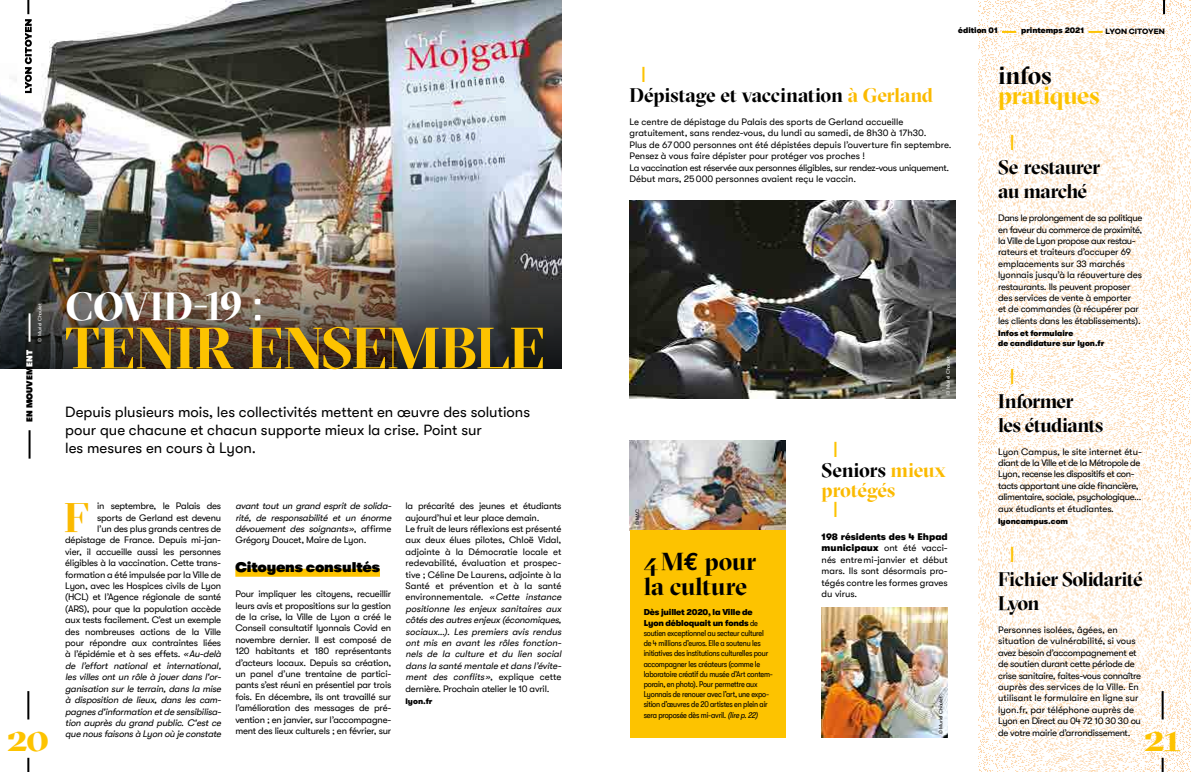
<style>
.page{position:relative;width:1191px;height:772px;background:#fff}
.page>*{position:absolute;margin:0;border:0;box-sizing:border-box;transform-origin:0 0}
.t1{font:700 58px "GT Sectra Display";letter-spacing:.01em;color:#fdc300}
.t2{font:700 42.1px "GT Sectra Display";color:#fbba00}
.t3{font:700 40px "GT Sectra Display";color:#fff}
.t4{font:700 40px "GT Sectra Display";color:#fdc300}
.t5{font:700 25px/25px "GT Sectra Display";letter-spacing:-.005em;color:#000}
.t6{font:700 25px "GT Sectra Display";letter-spacing:-.01em;color:#fdc300}
.t7{font:22px "GT Walsheim";color:#fdc300}
.t8{font:700 20px/24px "GT Sectra Display";letter-spacing:-.02em;color:#000}
.t9{font:700 20px/20px "GT Sectra Display";letter-spacing:-.015em;color:#fbba00}
.t10{font:15px/18px "GT Walsheim";color:#000}
.t11{font:14px "GT Walsheim U Bd";color:#000}
.t12{font:9.5px/11.4px "GT Walsheim";letter-spacing:-.02em;color:#000}
.t13{font:9.5px/11.4px "GT Walsheim";color:#000}
.t14{font:9.5px/11.4px "GT Walsheim";letter-spacing:-.04em;color:#000}
.t15{font:italic 9.5px/11.4px "GT Walsheim";color:#000}
.t16{font:9.5px "GT Walsheim Bl";color:#000}
.t17{font:condensed 8.5px/10.2px "GT Walsheim";letter-spacing:-.02em;color:#000}
.t18{font:8.5px/10.2px "GT Walsheim Bl";letter-spacing:-.02em;color:#000}
.t19{font:8.5px "GT Walsheim U Bd";color:#000}
.t20{font:8px/9.6px "GT Walsheim Bl";color:#000}
.t21{font:700 8px "Galano Grotesque";letter-spacing:.01em;color:#000}
.t22{font:5px "GT Walsheim";color:#fff}
.t23{font:5px "GT Walsheim";color:#000}
.s1{color:#fff}
.s2{font-style:italic}
.s3{font-style:normal}
.s4{color:#fbba00}
.s5{font-family:"Euro Mono"}
.s6{font-family:"GT Walsheim";font-stretch:condensed}
.s7{color:#000}
.s8{font-family:"GT Walsheim Bl"}
</style>
<div class="page">
<img style="left:0;top:0;width:561px;height:242px">
<img style="left:629px;top:440px;width:156px;height:90px">
<div style="left:629px;top:530px;width:156px;height:207px;background:#fdc300"></div>
<img style="left:978px;top:0;width:213px;height:771px">
<img style="left:821px;top:607px;width:126px;height:130px">
<img style="left:629px;top:200px;width:326px;height:198px">
<img style="left:0;top:242px;width:561px;height:126px">
<hr style="left:27px;top:690px;width:2px;height:29px;background:#000">
<svg style="left:27px;top:757px;width:2px;height:14px"></svg>
<hr style="left:29px;top:430px;width:2px;height:28px;background:#000">
<hr style="left:29px;top:313px;width:2px;height:28px;background:#fff">
<hr style="left:1161px;top:690px;width:2px;height:29px;background:#000">
<svg style="left:1161px;top:757px;width:2px;height:14px"></svg>
<svg style="left:1163px;top:0;width:2px;height:14px"></svg>
<svg style="left:1002px;top:31px;width:14px;height:2px"></svg>
<svg style="left:1088px;top:31px;width:14px;height:2px"></svg>
<svg style="left:25px;top:0;width:7px;height:93px"></svg>
<div style="left:235px;top:568px;width:145px;height:8px;background:#fdc300"></div>
<p class="t22" style="left:37px;top:341px;width:40px;rotate:-90deg">© Muriel Chaulet</p>
<p class="t19" style="left:25px;top:421px;width:73px;rotate:-90deg">EN MOUVEM<span class="s1">ENT</span></p>
<h3 class="t3" style="left:65px;top:283px;width:200px">COVID-19 :</h3>
<h1 class="t1" style="left:65px;top:314px;width:480px">TENIR ENSEMBLE</h1>
<h3 class="t10" style="left:65px;top:402px;width:466px">Depuis plusieurs mois, les collectivités mettent en œuvre des solutions pour que chacune et chacun supporte mieux la crise. Point sur<br>les mesures en cours à Lyon.</h3>
<h3 class="t4" style="left:7px;top:713px;width:44px">20</h3>
<p class="t12" style="left:65px;top:500px;width:159px;text-align:right">in septembre, le Palais des<br>sports de Gerland est devenu<br>l’un des plus grands centres de dépistage de France. Depuis mi-jan&shy;vier, il accueille aussi les personnes éligibles à la vaccination. Cette trans&shy;formation a été impulsée par la Ville de Lyon, avec les Hospices civils de Lyon (HCL) et l’Agence régionale de santé (ARS), pour que la population accède aux tests facilement. C’est un exemple des nombreuses actions de la Ville pour répondre aux contraintes liées à l’épidémie et à ses effets. <span class="s2">« Au-delà de l’effort national et international, les villes ont un rôle à jouer dans l'or&shy;ganisation sur le terrain, dans la mise à disposition de lieux, dans les cam&shy;pagnes d'information etde sensibilisa&shy;tion auprès du grand public. C'est ce que nous faisons à Lyon où je constate</span></p>
<p class="t15" style="left:235px;top:500px;width:159px">avant tout un grand esprit de solida&shy;rité, de responsabilité et un énorme dévouement des soignants »<span class="s3">, a ffi r m e Grégory Doucet, Maire de Lyon.</span></p>
<h2 class="t2" style="left:64px;top:492px;width:26px">F</h2>
<h3 class="t11" style="left:235px;top:558px;width:146px">Citoyens consultés</h3>
<p class="t12" style="left:235px;top:588px;width:157px;text-align:justify">Pour impliquer les citoyens, recueillir leurs avis et propositions sur la gestion de la crise, la Ville de Lyon a créé le Conseil consultatif lyonnais Covid en novembre dernier. Il est composé de 120 habitants et 180 représentants d’acteurs locaux. Depuis sa création, un panel d’une trentaine de partici&shy;pants s’est réuni en présentiel par trois fois. En décembre, ils ont travaillé sur l’amélioration des messages de pré&shy;vention ; en janvier, sur l’accompagne&shy;ment des lieux culturels ; en février, sur</p>
<p class="t12" style="left:405px;top:500px;width:159px">la précarité des jeunes et étudiants aujourd’hui et leur place demain.<br>Le fruit de leurs réflexions est présenté aux deux élues pilotes, Chloë Vidal, adjointe à la Démocratie locale et redevabilité, évaluation et prospec&shy;tive ; Céline De Laurens, adjointe à la Santé et prévention et à la santé environnementale. <span class="s2">« Cette instance positionne les enjeux sanitaires aux côtés des autres enjeux (économiques, sociaux…). Les premiers avis rendus ont mis en avant les rôles fonction&shy;nels de la culture et du lien social dans la santé mentale etdans l’évite&shy;ment des conflits »</span>, ex p l i q u e c ett e dernière. Prochain atelier le 10 avril.</p>
<p class="t20" style="left:405px;top:696px;width:29px">lyon.fr</p>
<p class="t20" style="left:958px;top:26px;width:41px">édition 01</p>
<p class="t20" style="left:1021px;top:26px;width:65px">printemps 2021</p>
<p class="t21" style="left:1105px;top:26px;width:61px">LYON CITOYEN</p>
<h3 class="t7" style="left:641px;top:62px;width:7px">I</h3>
<h3 class="t8" style="left:629px;top:83px;width:305px">Dépistage et vaccination <span class="s4">à Gerland</span></h3>
<p class="t13" style="left:629px;top:116px;width:323px">Le centre de dépistage du Palais des sports de Gerland accueille gratuitement, sans rendez-vous, du lundi au samedi, de 8h30 à 17h30.<br>Plus de 67 000 personnes ont été dépistées depuis l’ouverture fin septembre.<br>Pensez à vous faire dépister pour protéger vos proches !<br>La vaccination est réservée aux personnes éligibles, sur rendez-vous uniquement.<br>Début mars, 25 000 personnes avaient reçu le vaccin.</p>
<p class="t23" style="left:634px;top:525px;width:18px;rotate:-90deg">© MAC</p>
<h3 class="t5" style="left:643px;top:548px;width:114px">4 M<span class="s5">€</span> pour la culture</h3>
<p class="t18" style="left:643px;top:607px;width:116px">Dès juillet 2020, la Ville de<br>Lyon débloquait un fonds <span class="s6">de</span></p>
<p class="t17" style="left:643px;top:627px;width:131px">soutien exceptionnel au secteur culturel de 4 millions d’euros. Elle a soutenu les initiatives des institutions culturelles pour accompagner les créateurs (comme le laboratoire créatif du musée d’Art contem&shy;porain, en photo). Pour permettre aux Lyonnais de renouer avec l’art, une expo&shy;sition d’œuvres de 20 artistes en plein air sera proposée dès mi-avril. <span class="s2">(lire p.22)</span></p>
<p class="t22" style="left:945px;top:394px;width:40px;rotate:-90deg">© Muriel Chaulet</p>
<h3 class="t7" style="left:833px;top:437px;width:7px">I</h3>
<h3 class="t9" style="left:821px;top:460px;width:126px"><span class="s7">Seniors</span> mieux protégés</h3>
<h3 class="t7" style="left:833px;top:497px;width:7px">I</h3>
<p class="t16" style="left:821px;top:531px;width:128px">198 résidents des 4 Ehpad</p>
<p class="t12" style="left:821px;top:542px;width:128px;text-align:justify"><span class="s8">municipaux</span> ont été vacci&shy;nés entre mi-janvier et début mars. Ils sont désormais pro&shy;tégés contre les formes graves du virus.</p>
<p class="t23" style="left:938px;top:733px;width:40px;rotate:-90deg">© Muriel Chaulet</p>
<h3 class="t5" style="left:998px;top:63px;width:55px">infos</h3>
<h3 class="t6" style="left:998px;top:81px;width:103px">pratiques</h3>
<h3 class="t7" style="left:1009px;top:130px;width:7px">I</h3>
<h3 class="t8" style="left:998px;top:155px;width:104px">Se restaurer au marché</h3>
<p class="t12" style="left:998px;top:212px;width:146px">Dans le prolongement de sa politique en faveur du commerce de proximité, la Ville de Lyon propose aux restau&shy;rateurs et traiteurs d’occuper 69 emplacements sur 33 marchés lyonnais jusqu’à la réouverture des restaurants. Ils peuvent proposer des services de vente à emporter<br>et de commandes (à récupérer par les clients dans les établissements).</p>
<p class="t20" style="left:998px;top:328px;width:108px">Infos et formulaire<br>de candidature sur lyon.fr</p>
<h3 class="t7" style="left:1009px;top:364px;width:7px">I</h3>
<h3 class="t8" style="left:998px;top:389px;width:107px">Informer<br>les étudiants</h3>
<p class="t14" style="left:998px;top:445px;width:145px">Lyon Campus, le site internet étu&shy;diant de la Ville et de la Métropole de Lyon, recense les dispositifs et con&shy;tacts apportant une aide financière, alimentaire, sociale, psychologique… aux étudiants et étudiantes.</p>
<p class="t20" style="left:998px;top:516px;width:71px">lyoncampus.com</p>
<h3 class="t7" style="left:1009px;top:542px;width:7px">I</h3>
<h3 class="t8" style="left:998px;top:567px;width:146px">Fichier Solidarité<br>Lyon</h3>
<p class="t12" style="left:998px;top:623px;width:144px">Personnes isolées, âgées, en situation de vulnérabilité, si vous avez besoin d’accompagnement et de soutien durant cette période de crise sanitaire, faites-vous connaître auprès des services de la Ville. En utilisant le formulaire en ligne sur lyon.fr, par téléphone auprès de Lyon en Direct au 04 72 10 30 30 ou de votre mairie d’arrondissement.</p>
<h3 class="t4" style="left:1144px;top:713px;width:38px">21</h3>
</div>
